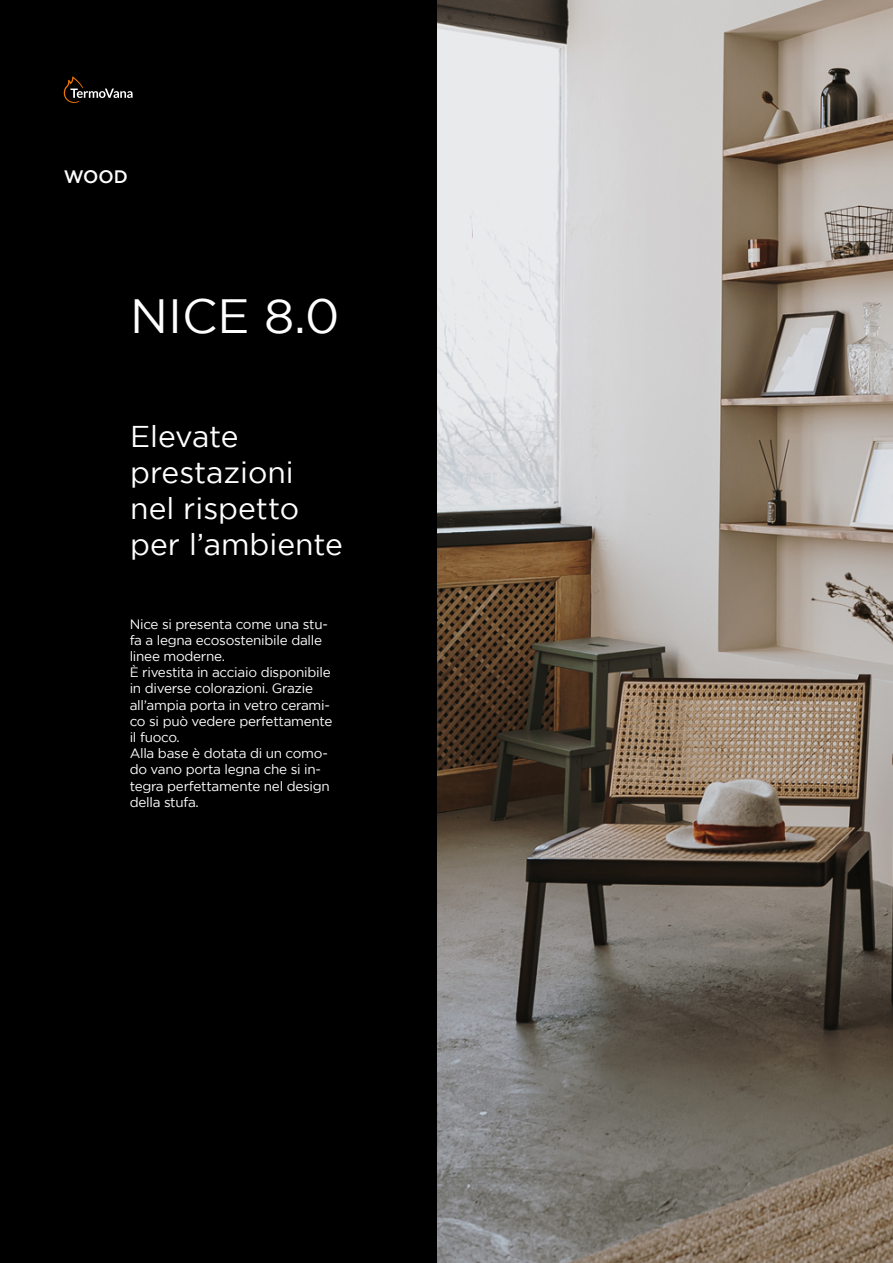
<style>
.page{position:relative;width:893px;height:1263px;background:#000}
.page>*{position:absolute;margin:0;border:0;box-sizing:border-box;transform-origin:0 0}
.t1{font:48px "Gotham";color:#fff}
.t2{font:30px "Gotham";color:#fff}
.t3{font:500 18px "Gotham";color:#fff}
.t4{font:13.5px/16.2px "Gotham";letter-spacing:-.02em;color:#fff}
</style>
<div class="page">
<img style="left:438px;top:0;width:455px;height:1263px">
<svg style="left:64px;top:77px;width:69px;height:26px"></svg>
<h3 class="t3" style="left:64px;top:167px;width:66px">WOOD</h3>
<p class="t1" style="left:130px;top:289px;width:211px">NICE 8.0</p>
<p class="t2" style="left:130px;top:420px;width:110px">Elevate</p>
<p class="t2" style="left:130px;top:456px;width:165px">prestazioni</p>
<p class="t2" style="left:130px;top:492px;width:170px">nel rispetto</p>
<p class="t2" style="left:130px;top:528px;width:214px">per l’ambiente</p>
<p class="t4" style="left:130px;top:615px;width:200px">Nice si presenta come una stu&shy;fa a legna ecosostenibile dalle linee moderne.</p>
<p class="t4" style="left:130px;top:664px;width:204px">È rivestita in acciaio disponibile in diverse colorazioni. Grazie all’ampia porta in vetro cerami&shy;co si può vedere perfettamente il fuoco.</p>
<p class="t4" style="left:130px;top:745px;width:202px">Alla base è dotata di un como&shy;do vano porta legna che si in&shy;tegra perfettamente nel design della stufa.</p>
</div>
